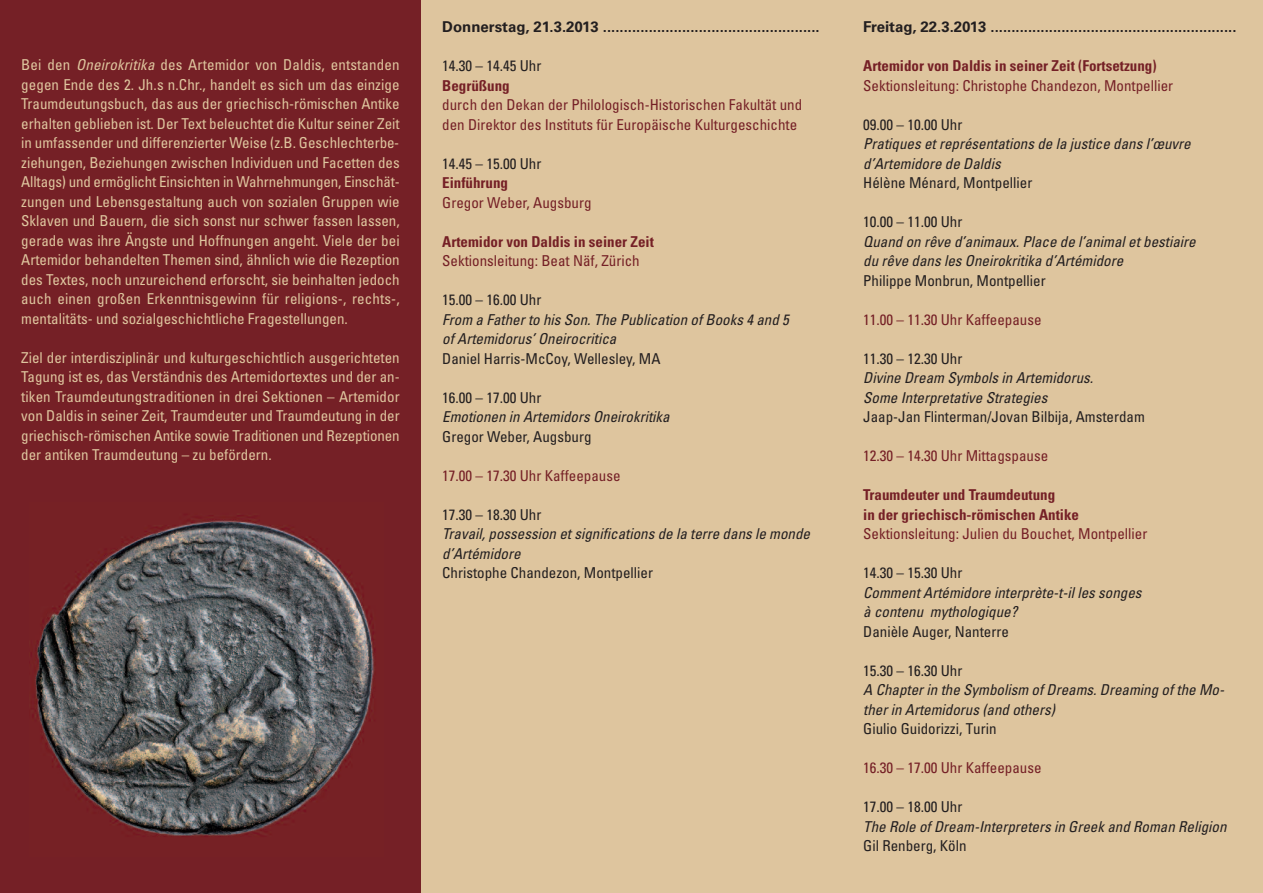
<style>
.page{position:relative;width:1263px;height:893px;background:#fff}
.page>*{position:absolute;margin:0;border:0;box-sizing:border-box;transform-origin:0 0}
.t1{font:condensed 15px/19.5px "Univers LT Std";color:#dec59e;text-align:justify}
.t2{font:italic condensed 15px/19.5px "Univers LT Std";color:#231f20}
.t3{font:condensed 15px "Univers LT Std";color:#231f20}
.t4{font:condensed 15px/19.5px "Univers LT Std";color:#752026}
.t5{font:700 condensed 15px/19.5px "Univers LT Std";color:#752026}
.t6{font:700 15px "Univers LT Std";color:#231f20}
.s1{font-style:italic}
</style>
<div class="page">
<div style="left:0;top:0;width:421px;height:893px;background:#752026"></div>
<img style="left:35px;top:515px;width:340px;height:321px">
<div style="left:421px;top:0;width:842px;height:893px;background:#dec59e"></div>
<p class="t1" style="left:21px;top:57px;width:380px">Bei den <span class="s1">Oneirokritika</span> des Artemidor von Daldis, entstanden gegen Ende des 2. Jh.s n.Chr., handelt es sich um das einzige Traumdeutungsbuch, das aus der griechisch-römischen Antike erhalten geblieben ist. Der Text beleuchtet die Kultur seiner Zeit in umfassender und differenzierter Weise (z.B. Geschlechterbe&shy;ziehungen, Beziehungen zwischen Individuen und Facetten des Alltags) und ermöglicht Einsichten in Wahrnehmungen, Einschät&shy;zungen und Lebensgestaltung auch von sozialen Gruppen wie Sklaven und Bauern, die sich sonst nur schwer fassen lassen, gerade was ihre Ängste und Hoffnungen angeht. Viele der bei Artemidor behandelten Themen sind, ähnlich wie die Rezeption des Textes, noch unzureichend erforscht, sie beinhalten jedoch auch einen großen Erkenntnisgewinn für religions-, rechts-, mentalitäts- und sozialgeschichtliche Fragestellungen.</p>
<p class="t1" style="left:21px;top:349px;width:380px">Ziel der interdisziplinär und kulturgeschichtlich ausgerichteten Tagung ist es, das Verständnis des Artemidortextes und der an&shy;tiken Traumdeutungstraditionen in drei Sektionen – Artemidor von Daldis in seiner Zeit, Traumdeuter und Traumdeutung in der griechisch-römischen Antike sowie Traditionen und Rezeptionen der antiken Traumdeutung – zu befördern.</p>
<p class="t6" style="left:442px;top:21px;width:379px">Donnerstag, 21.3.2013 ....................................................</p>
<p class="t3" style="left:442px;top:60px;width:101px">14.30 – 14.45 Uhr</p>
<p class="t5" style="left:442px;top:77px;width:69px">Begrüßung</p>
<p class="t4" style="left:442px;top:96px;width:361px">durch den Dekan der Philologisch-Historischen Fakultät und den Direktor des Instituts für Europäische Kulturgeschichte</p>
<p class="t3" style="left:442px;top:158px;width:101px">14.45 – 15.00 Uhr</p>
<p class="t5" style="left:442px;top:174px;width:67px">Einführung</p>
<p class="t4" style="left:442px;top:194px;width:151px">Gregor Weber, Augsburg</p>
<p class="t5" style="left:442px;top:233px;width:213px">Artemidor von Daldis in seiner Zeit</p>
<p class="t4" style="left:442px;top:252px;width:199px">Sektionsleitung: Beat Näf, Zürich</p>
<p class="t3" style="left:442px;top:294px;width:101px">15.00 – 16.00 Uhr</p>
<p class="t2" style="left:442px;top:311px;width:348px">From a Father to his Son. The Publication of Books 4 and 5 of Artemidorus’ Oneirocritica</p>
<p class="t3" style="left:442px;top:353px;width:220px">Daniel Harris-McCoy, Wellesley, MA</p>
<p class="t3" style="left:442px;top:392px;width:101px">16.00 – 17.00 Uhr</p>
<p class="t2" style="left:442px;top:408px;width:229px">Emotionen in Artemidors Oneirokritika</p>
<p class="t3" style="left:442px;top:431px;width:151px">Gregor Weber, Augsburg</p>
<p class="t4" style="left:442px;top:467px;width:180px">17.00 – 17.30 Uhr Kaffeepause</p>
<p class="t3" style="left:442px;top:509px;width:101px">17.30 – 18.30 Uhr</p>
<p class="t2" style="left:442px;top:525px;width:369px">Travail, possession et significations de la terre dans le monde d’Artémidore</p>
<p class="t3" style="left:442px;top:567px;width:212px">Christophe Chandezon, Montpellier</p>
<p class="t6" style="left:863px;top:21px;width:375px">Freitag, 22.3.2013 ...........................................................</p>
<p class="t5" style="left:863px;top:57px;width:295px">Artemidor von Daldis in seiner Zeit (Fortsetzung)</p>
<p class="t4" style="left:863px;top:77px;width:311px">Sektionsleitung: Christophe Chandezon, Montpellier</p>
<p class="t3" style="left:863px;top:119px;width:101px">09.00 – 10.00 Uhr</p>
<p class="t2" style="left:863px;top:135px;width:329px">Pratiques et représentations de la justice dans l’œuvre d’Artemidore de Daldis</p>
<p class="t3" style="left:863px;top:177px;width:171px">Hélène Ménard, Montpellier</p>
<p class="t3" style="left:863px;top:216px;width:101px">10.00 – 11.00 Uhr</p>
<p class="t2" style="left:863px;top:233px;width:334px">Quand on rêve d’animaux. Place de l’animal et bestiaire du rêve dans les Oneirokritika d’Artémidore</p>
<p class="t3" style="left:863px;top:275px;width:184px">Philippe Monbrun, Montpellier</p>
<p class="t4" style="left:863px;top:311px;width:180px">11.00 – 11.30 Uhr Kaffeepause</p>
<p class="t3" style="left:863px;top:353px;width:101px">11.30 – 12.30 Uhr</p>
<p class="t2" style="left:863px;top:369px;width:231px">Divine Dream Symbols in Artemidorus.<br>Some Interpretative Strategies</p>
<p class="t3" style="left:863px;top:411px;width:283px">Jaap-Jan Flinterman/Jovan Bilbija, Amsterdam</p>
<p class="t4" style="left:863px;top:447px;width:186px">12.30 – 14.30 Uhr Mittagspause</p>
<p class="t5" style="left:863px;top:486px;width:217px">Traumdeuter und Traumdeutung<br>in der griechisch-römischen Antike</p>
<p class="t4" style="left:863px;top:525px;width:286px">Sektionsleitung: Julien du Bouchet, Montpellier</p>
<p class="t3" style="left:863px;top:567px;width:101px">14.30 – 15.30 Uhr</p>
<p class="t2" style="left:863px;top:584px;width:280px">Comment Artémidore interprète-t-il les songes à contenu mythologique?</p>
<p class="t3" style="left:863px;top:626px;width:147px">Danièle Auger, Nanterre</p>
<p class="t3" style="left:863px;top:665px;width:101px">15.30 – 16.30 Uhr</p>
<p class="t2" style="left:863px;top:681px;width:361px">A Chapter in the Symbolism of Dreams. Dreaming of the Mo&shy;ther in Artemidorus (and others)</p>
<p class="t3" style="left:863px;top:723px;width:135px">Giulio Guidorizzi, Turin</p>
<p class="t4" style="left:863px;top:759px;width:180px">16.30 – 17.00 Uhr Kaffeepause</p>
<p class="t3" style="left:863px;top:801px;width:101px">17.00 – 18.00 Uhr</p>
<p class="t2" style="left:863px;top:818px;width:365px">The Role of Dream-Interpreters in Greek and Roman Religion</p>
<p class="t3" style="left:863px;top:840px;width:105px">Gil Renberg, Köln</p>
</div>
